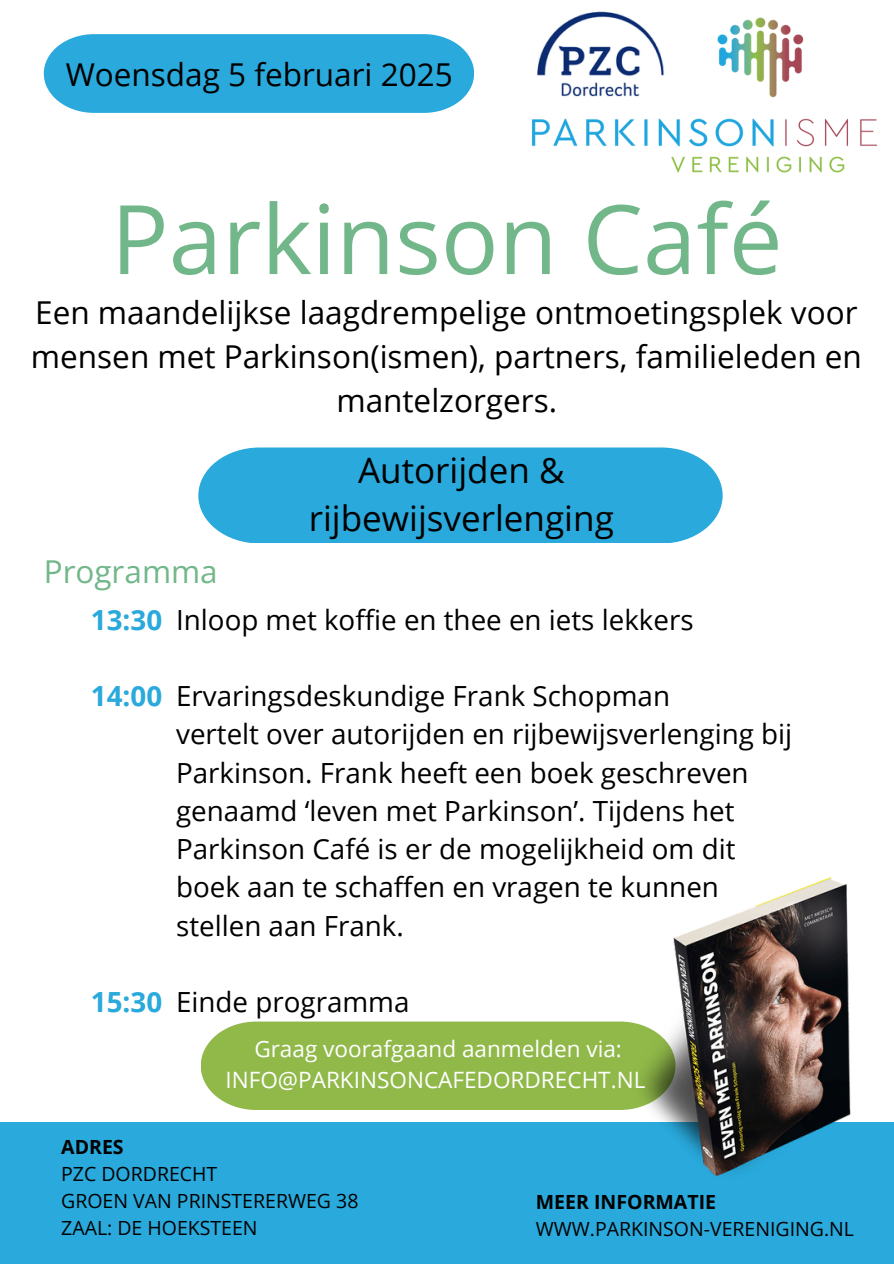
<style>
.page{position:relative;width:894px;height:1264px;background:#fff}
.page>*{position:absolute;margin:0;border:0;box-sizing:border-box;transform-origin:0 0}
.t1{font:96px "Open Sans";color:#72b78a}
.t2{font:34.95px/48.3px "Open Sans";color:#000;text-align:center}
.t3{font:31.5px/43.8px "Open Sans";color:#000;text-align:center}
.t4{font:31.5px "Open Sans";color:#72b78a}
.t5{font:27.75px/38.2px "Open Sans";color:#000}
.t6{font:700 27.75px "Open Sans";color:#29a9dc}
.t7{font:22.5px/31.5px "Open Sans";color:#fff;text-align:center}
.t8{font:19.5px "Open Sans";color:#000}
.t9{font:700 19.5px "Open Sans";color:#000}
</style>
<div class="page">
<div style="left:0;top:1122px;width:893px;height:141px;background:#29a9dc"></div>
<div style="left:198px;top:447px;width:524px;height:96px;background:#29a9dc"></div>
<img style="left:531px;top:17px;width:346px;height:156px">
<svg style="left:44px;top:34px;width:430px;height:79px"></svg>
<img style="left:531px;top:11px;width:173px;height:95px">
<div style="left:201px;top:1021px;width:427px;height:88px;background:#90b94a"></div>
<img style="left:628px;top:877px;width:223px;height:300px">
<h4 class="t3" style="left:66px;top:52px;width:388px">Woensdag 5 februari 2025</h4>
<p class="t1" style="left:111px;top:171px;width:673px">Parkinson Café</p>
<h4 class="t3" style="left:31px;top:290px;width:832px">Een maandelijkse laagdrempelige ontmoetingsplek voor mensen met Parkinson(ismen), partners, familieleden en mantelzorgers.</h4>
<h5 class="t4" style="left:44px;top:549px;width:175px">Programma</h5>
<p class="t2" style="left:309px;top:445px;width:306px">Autorijden &amp; rijbewijsverlenging</p>
<p class="t6" style="left:91px;top:600px;width:73px">13:30</p>
<p class="t5" style="left:176px;top:599px;width:519px">Inloop met koffie en thee en iets lekkers</p>
<p class="t6" style="left:91px;top:676px;width:73px">14:00</p>
<p class="t5" style="left:176px;top:676px;width:617px">Ervaringsdeskundige Frank Schopman<br>vertelt over autorijden en rijbewijsverlenging bij Parkinson. Frank heeft een boek geschreven genaamd ‘leven met Parkinson’. Tijdens het Parkinson Café is er de mogelijkheid om dit boek aan te schaffen en vragen te kunnen stellen aan Frank.</p>
<p class="t6" style="left:91px;top:982px;width:73px">15:30</p>
<h6 class="t5" style="left:176px;top:982px;width:235px">Einde programma</h6>
<h5 class="t7" style="left:225px;top:1032px;width:421px">Graag voorafgaand aanmelden via:<br>INFO@PARKINSONCAFEDORDRECHT.NL</h5>
<h3 class="t9" style="left:61px;top:1133px;width:64px">ADRES</h3>
<h1 class="t8" style="left:61px;top:1160px;width:157px">PZC DORDRECHT</h1>
<h3 class="t8" style="left:61px;top:1187px;width:299px">GROEN VAN PRINSTERERWEG 38</h3>
<h2 class="t8" style="left:61px;top:1214px;width:198px">ZAAL: DE HOEKSTEEN</h2>
<h3 class="t9" style="left:535px;top:1188px;width:182px">MEER INFORMATIE</h3>
<h4 class="t8" style="left:535px;top:1215px;width:319px">WWW.PARKINSON-VERENIGING.NL</h4>
</div>
